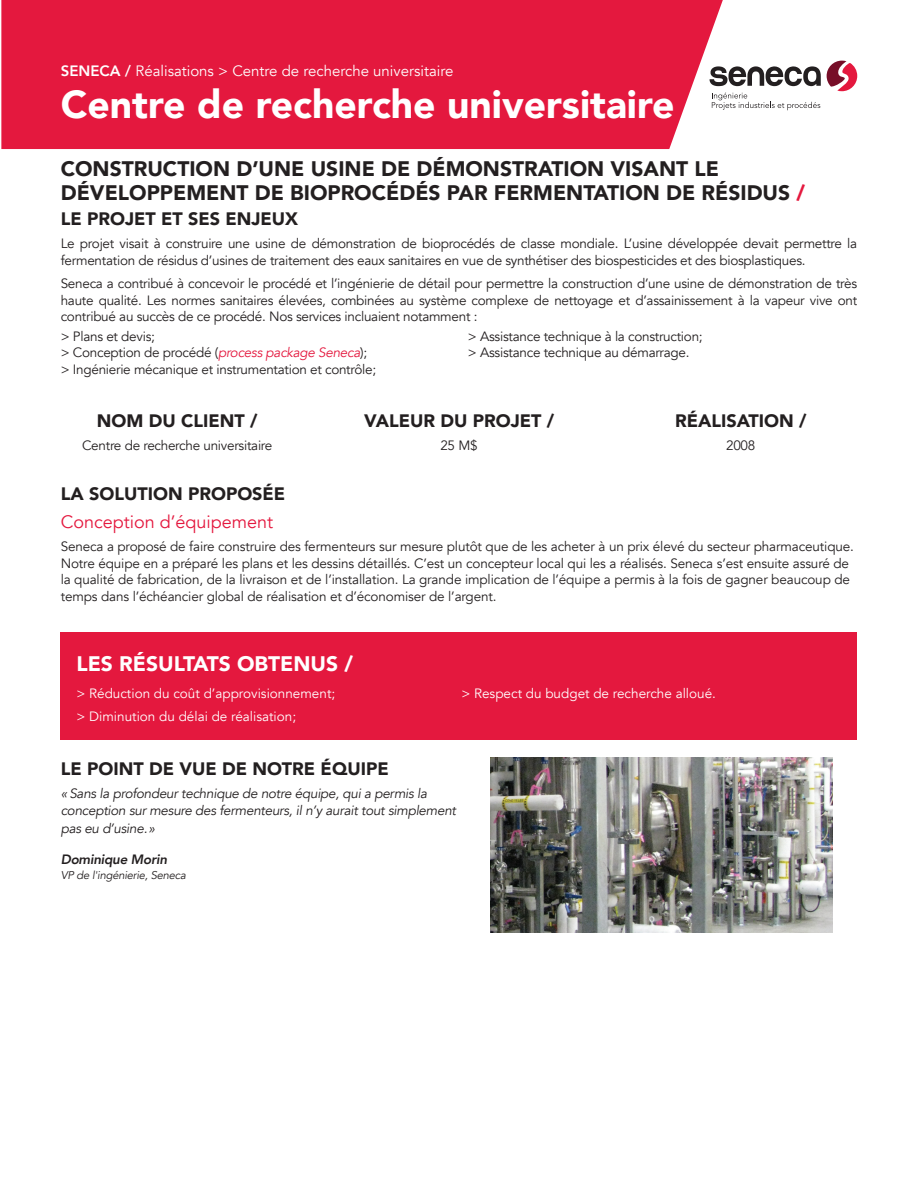
<style>
.page{position:relative;width:918px;height:1188px;background:#fff}
.page>*{position:absolute;margin:0;border:0;box-sizing:border-box;transform-origin:0 0}
.t1{font:900 39px "Avenir";color:#fff}
.t2{font:900 21px/24px "Avenir";color:#231f20}
.t3{font:900 21px "Avenir";color:#fff}
.t4{font:900 18px "Avenir";color:#231f20}
.t5{font:18px "Avenir";color:#e4183e}
.t6{font:15px "Avenir";color:#fff}
.t7{font:13.5px/16.5px "Avenir";letter-spacing:-.02em;color:#231f20}
.t8{font:italic 13.5px/16.5px "Avenir";letter-spacing:-.02em;color:#231f20}
.t9{font:13.5px/23.2px "Avenir";color:#fff}
.t10{font:italic 800 13.5px "Avenir";letter-spacing:-.02em;color:#231f20}
.t11{font:italic 11.25px "Avenir";letter-spacing:-.02em;color:#231f20}
.s1{font-weight:800}
.s2{color:#e4183e}
.s3{font-style:italic;color:#e4183e}
</style>
<div class="page">
<div style="left:1px;top:0;width:722px;height:149px;background:#e4183e"></div>
<svg style="left:712px;top:93px;width:108px;height:17px"></svg>
<svg style="left:710px;top:66px;width:111px;height:20px"></svg>
<svg style="left:827px;top:61px;width:30px;height:30px"></svg>
<div style="left:61px;top:632px;width:796px;height:108px;background:#e4183e"></div>
<img style="left:491px;top:757px;width:341px;height:175px">
<p class="t6" style="left:61px;top:62px;width:394px"><span class="s1">SENECA /</span> Réalisations &gt; Centre de recherche universitaire</p>
<h1 class="t1" style="left:61px;top:71px;width:615px">Centre de recherche universitaire</h1>
<h2 class="t2" style="left:61px;top:156px;width:746px">CONSTRUCTION D’UNE USINE DE DÉMONSTRATION VISANT LE<br>DÉVELOPPEMENT DE BIOPROCÉDÉS PAR FERMENTATION DE RÉSIDUS <span class="s2">/</span></h2>
<h3 class="t4" style="left:61px;top:204px;width:239px">LE PROJET ET SES ENJEUX</h3>
<p class="t7" style="left:61px;top:236px;width:798px">Le projet visait à construire une usine de démonstration de bioprocédés de classe mondiale. L’usine développée devait permettre la fermentation de résidus d’usines de traitement des eaux sanitaires en vue de synthétiser des biospesticides et des biosplastiques.</p>
<p class="t7" style="left:61px;top:275px;width:798px;text-align:justify">Seneca a contribué à concevoir le procédé et l’ingénierie de détail pour permettre la construction d’une usine de démonstration de très haute qualité. Les normes sanitaires élevées, combinées au système complexe de nettoyage et d’assainissement à la vapeur vive ont contribué au succès de ce procédé. Nos services incluaient notamment :</p>
<p class="t7" style="left:61px;top:328px;width:317px">&gt; Plans et devis;<br>&gt; Conception de procédé (<span class="s3">process package Seneca</span>); &gt; Ingénierie mécanique et instrumentation et contrôle;</p>
<p class="t7" style="left:468px;top:328px;width:236px">&gt; Assistance technique à la construction; &gt; Assistance technique au démarrage.</p>
<h3 class="t4" style="left:97px;top:405px;width:162px">NOM DU CLIENT /</h3>
<p class="t7" style="left:82px;top:438px;width:192px">Centre de recherche universitaire</p>
<h3 class="t4" style="left:61px;top:479px;width:226px">LA SOLUTION PROPOSÉE</h3>
<h3 class="t4" style="left:364px;top:405px;width:191px">VALEUR DU PROJET /</h3>
<p class="t7" style="left:440px;top:438px;width:39px">25 M$</p>
<h3 class="t4" style="left:675px;top:405px;width:133px">RÉALISATION /</h3>
<p class="t7" style="left:726px;top:438px;width:31px">2008</p>
<h3 class="t5" style="left:61px;top:511px;width:214px">Conception d’équipement</h3>
<p class="t7" style="left:61px;top:539px;width:795px">Seneca a proposé de faire construire des fermenteurs sur mesure plutôt que de les acheter à un prix élevé du secteur pharmaceutique.<br>Notre équipe en a préparé les plans et les dessins détaillés. C’est un concepteur local qui les a réalisés. Seneca s’est ensuite assuré de la qualité de fabrication, de la livraison et de l’installation. La grande implication de l’équipe a permis à la fois de gagner beaucoup de temps dans l’échéancier global de réalisation et d’économiser de l’argent.</p>
<h2 class="t3" style="left:76px;top:646px;width:278px">LES RÉSULTATS OBTENUS /</h2>
<p class="t9" style="left:76px;top:682px;width:260px">&gt; Réduction du coût d’approvisionnement; &gt; Diminution du délai de réalisation;</p>
<p class="t9" style="left:461px;top:682px;width:256px">&gt; Respect du budget de recherche alloué.</p>
<h3 class="t4" style="left:61px;top:753px;width:329px">LE POINT DE VUE DE NOTRE ÉQUIPE</h3>
<p class="t8" style="left:61px;top:786px;width:397px">« Sans la profondeur technique de notre équipe, qui a permis la conception sur mesure des fermenteurs, il n’y aurait tout simplement</p>
<p class="t8" style="left:61px;top:820px;width:96px">pas eu d’usine.»</p>
<p class="t10" style="left:61px;top:852px;width:108px">Dominique Morin</p>
<p class="t11" style="left:61px;top:869px;width:127px">VP de l'ingénierie, Seneca</p>
</div>
